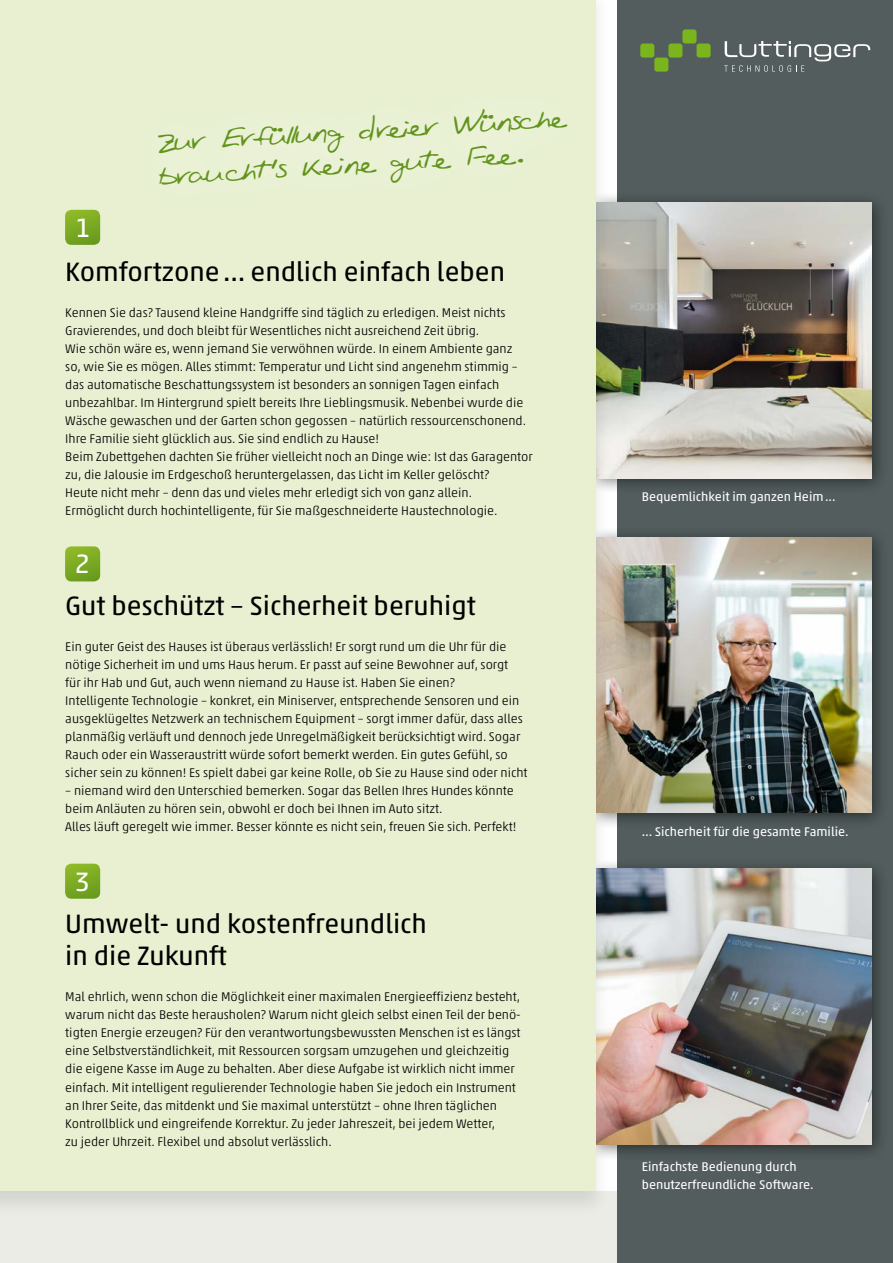
<style>
.page{position:relative;width:893px;height:1263px;background:#535d5e}
.page>*{position:absolute;margin:0;border:0;box-sizing:border-box;transform-origin:0 0}
.t1{font:29.7px/33.5px "Evans Hand";color:#62941c}
.t2{font:27px/32.4px "Akko Pro";color:#000}
.t3{font:27px "Akko Pro";color:#fff}
.t4{font:300 12.75px/18px "Akko Pro";color:#000}
.t5{font:12.75px/18px "Akko Pro";color:#fff}
</style>
<div class="page">
<div style="left:0;top:0;width:617px;height:1263px;background:#ecece7"></div>
<div style="left:640px;top:43px;width:14px;height:15px;background:#7ab51d;border-radius:3px"></div>
<div style="left:654px;top:58px;width:14px;height:14px;background:#7ab51d;border-radius:3px"></div>
<div style="left:668px;top:43px;width:14px;height:15px;background:#7ab51d;border-radius:3px"></div>
<div style="left:682px;top:29px;width:14px;height:14px;background:#7ab51d;border-radius:3px"></div>
<div style="left:696px;top:43px;width:15px;height:15px;background:#7ab51d;border-radius:3px"></div>
<svg style="left:724px;top:41px;width:146px;height:31px"></svg>
<div style="left:595px;top:0;width:22px;height:1191px;background:#fff"></div>
<div style="left:584px;top:191px;width:304px;height:304px;background:#000;opacity:.5"></div>
<img style="left:610px;top:202px;width:261px;height:276px">
<div style="left:584px;top:526px;width:304px;height:304px;background:#000;opacity:.5"></div>
<img style="left:610px;top:537px;width:261px;height:276px">
<div style="left:584px;top:858px;width:304px;height:304px;background:#000;opacity:.5"></div>
<img style="left:610px;top:869px;width:261px;height:275px">
<div style="left:0;top:0;width:610px;height:1218px;background:#000;opacity:.1"></div>
<div style="left:0;top:0;width:595px;height:1191px;background:#e8f0d1"></div>
<svg style="left:65px;top:210px;width:35px;height:35px"></svg>
<svg style="left:65px;top:546px;width:35px;height:35px"></svg>
<svg style="left:65px;top:864px;width:35px;height:35px"></svg>
<svg style="left:595px;top:72px;width:5px;height:158px"></svg>
<h2 class="t3" style="left:75px;top:211px;width:17px">1</h2>
<h1 class="t1" style="left:154px;top:128px;width:414px;rotate:-4deg">Zur Erfüllung dreier Wünsche braucht's keine gute Fee.</h1>
<h2 class="t2" style="left:65px;top:255px;width:441px">Komfortzone… endlich einfach leben</h2>
<p class="t4" style="left:65px;top:303px;width:469px">Kennen Sie das? Tausend kleine Handgriffe sind täglich zu erledigen. Meist nichts Gravierendes, und doch bleibt für Wesentliches nicht ausreichend Zeit übrig.<br>Wie schön wäre es, wenn jemand Sie verwöhnen würde. In einem Ambiente ganz<br>so, wie Sie es mögen. Alles stimmt: Temperatur und Licht sind angenehm stimmig – das automatische Beschattungssystem ist besonders an sonnigen Tagen einfach unbezahlbar. Im Hintergrund spielt bereits Ihre Lieblingsmusik. Nebenbei wurde die Wäsche gewaschen und der Garten schon gegossen – natürlich ressourcenschonend.<br>Ihre Familie sieht glücklich aus. Sie sind endlich zu Hause!<br>Beim Zubettgehen dachten Sie früher vielleicht noch an Dinge wie: Ist das Garagentor zu, die Jalousie im Erdgeschoß heruntergelassen, das Licht im Keller gelöscht?<br>Heute nicht mehr – denn das und vieles mehr erledigt sich von ganz allein.<br>Ermöglicht durch hochintelligente, für Sie maßgeschneiderte Haustechnologie.</p>
<h2 class="t3" style="left:75px;top:547px;width:17px">2</h2>
<h2 class="t2" style="left:65px;top:589px;width:412px">Gut beschützt – Sicherheit beruhigt</h2>
<p class="t4" style="left:65px;top:637px;width:464px">Ein guter Geist des Hauses ist überaus verlässlich! Er sorgt rund um die Uhr für die nötige Sicherheit im und ums Haus herum. Er passt auf seine Bewohner auf, sorgt<br>für ihr Hab und Gut, auch wenn niemand zu Hause ist. Haben Sie einen?<br>Intelligente Technologie – konkret, ein Miniserver, entsprechende Sensoren und ein ausgeklügeltes Netzwerk an technischem Equipment – sorgt immer dafür, dass alles planmäßig verläuft und dennoch jede Unregelmäßigkeit berücksichtigt wird. Sogar Rauch oder ein Wasseraustritt würde sofort bemerkt werden. Ein gutes Gefühl, so sicher sein zu können! Es spielt dabei gar keine Rolle, ob Sie zu Hause sind oder nicht</p>
<p class="t4" style="left:65px;top:781px;width:452px">– niemand wird den Unterschied bemerken. Sogar das Bellen Ihres Hundes könnte beim Anläuten zu hören sein, obwohl er doch bei Ihnen im Auto sitzt.<br>Alles läuft geregelt wie immer. Besser könnte es nicht sein, freuen Sie sich. Perfekt!</p>
<h2 class="t3" style="left:75px;top:865px;width:17px">3</h2>
<h2 class="t2" style="left:65px;top:907px;width:363px">Umwelt- und kostenfreundlich in die Zukunft</h2>
<p class="t4" style="left:65px;top:988px;width:457px">Mal ehrlich, wenn schon die Möglichkeit einer maximalen Energieeffizienz besteht, warum nicht das Beste herausholen? Warum nicht gleich selbst einen Teil der benö&shy;tigten Energie erzeugen? Für den verantwortungsbewussten Menschen ist es längst eine Selbstverständlichkeit, mit Ressourcen sorgsam umzugehen und gleichzeitig die eigene Kasse im Auge zu behalten. Aber diese Aufgabe ist wirklich nicht immer einfach. Mit intelligent regulierender Technologie haben Sie jedoch ein Instrument an Ihrer Seite, das mitdenkt und Sie maximal unterstützt – ohne Ihren täglichen Kontrollblick und eingreifende Korrektur. Zu jeder Jahreszeit, bei jedem Wetter,<br>zu jeder Uhrzeit. Flexibel und absolut verlässlich.</p>
<p class="t5" style="left:642px;top:487px;width:195px">Bequemlichkeit im ganzen Heim...</p>
<p class="t5" style="left:642px;top:822px;width:208px">… Sicherheit für die gesamte Familie.</p>
<p class="t5" style="left:642px;top:1157px;width:173px">Einfachste Bedienung durch benutzerfreundliche Software.</p>
</div>
